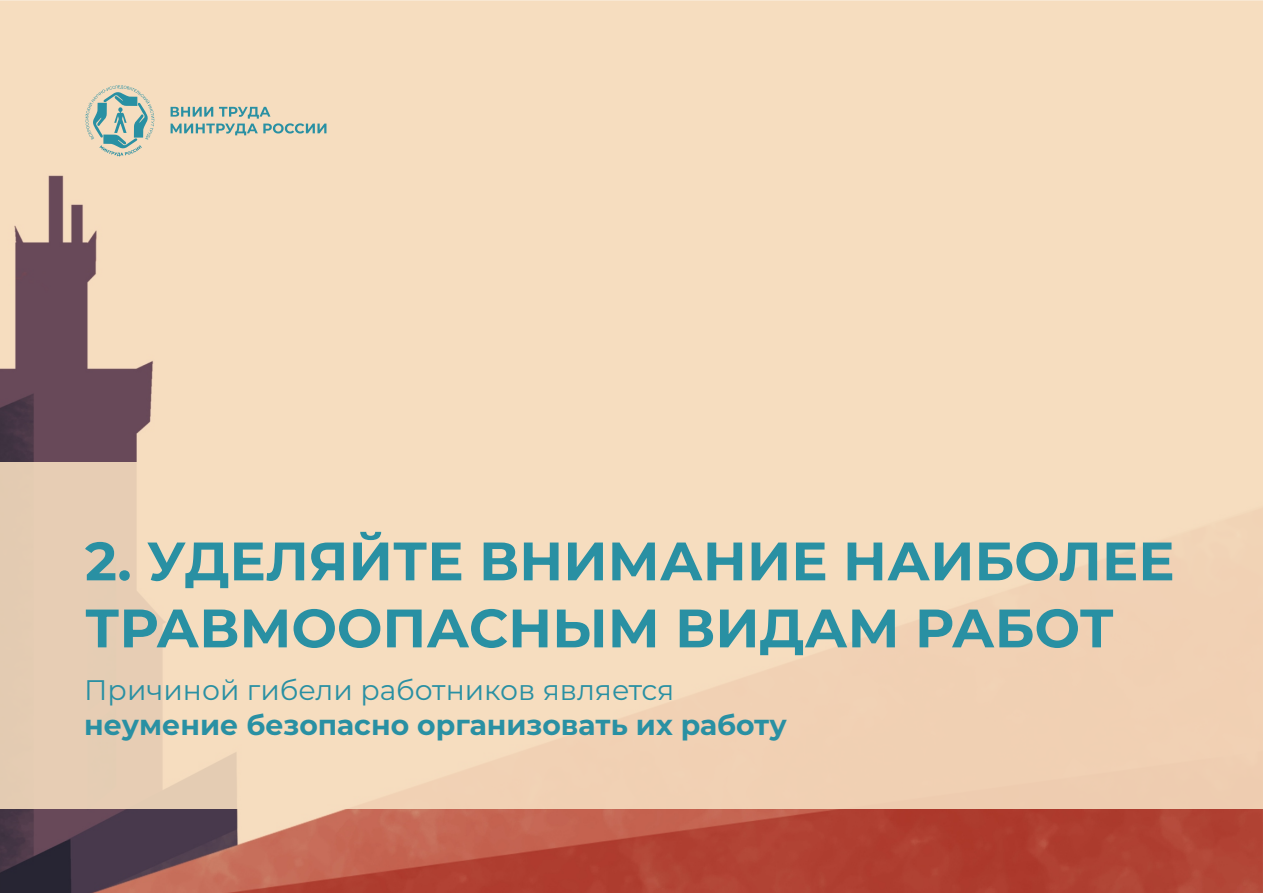
<style>
.page{position:relative;width:1263px;height:893px;background:#fff}
.page>*{position:absolute;margin:0;border:0;box-sizing:border-box;transform-origin:0 0}
.t1{font:700 54px/67.1px "Montserrat";color:#2990a3}
.t2{font:700 28.35px "Montserrat";color:#2990a3}
.t3{font:28.35px "Montserrat";color:#2990a3}
</style>
<div class="page">
<img style="left:0;top:0;width:1263px;height:893px">
<div style="left:0;top:462px;width:1263px;height:346px;background:#f6ddbf;opacity:.9"></div>
<svg style="left:171px;top:107px;width:155px;height:28px"></svg>
<svg style="left:85px;top:85px;width:69px;height:71px"></svg>
<p class="t1" style="left:85px;top:527px;width:1091px">2. УДЕЛЯЙТЕ ВНИМАНИЕ НАИБОЛЕЕ<br>ТРАВМООПАСНЫМ ВИДАМ РАБОТ</p>
<p class="t3" style="left:84px;top:672px;width:591px">Причиной гибели работников является</p>
<p class="t2" style="left:84px;top:708px;width:704px">неумение безопасно организовать их работу</p>
</div>
